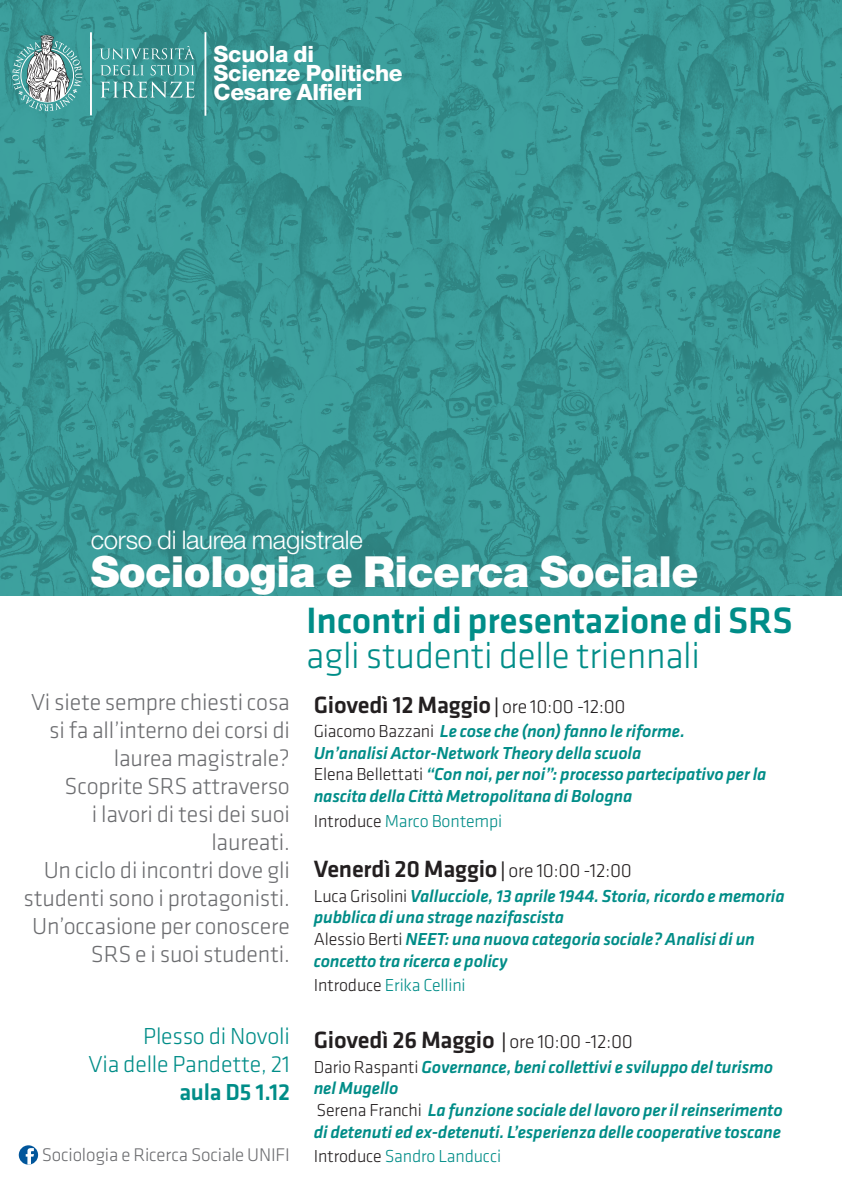
<style>
.page{position:relative;width:842px;height:1191px;background:#fff}
.page>*{position:absolute;margin:0;border:0;box-sizing:border-box;transform-origin:0 0}
.t1{font:900 42.9px "Helvetica Neue LT Pro";letter-spacing:-.015em;color:#fff}
.t2{font:500 38px "Klavika";letter-spacing:-.01em;color:#008d88}
.t3{font:300 38px "Klavika";letter-spacing:-.01em;color:#008d88}
.t4{font:300 25.8px "Helvetica Neue LT Pro";letter-spacing:-.01em;color:#fff}
.t5{font:500 24.4px "Klavika";letter-spacing:-.01em;color:#231f20}
.t6{font:300 24px/28px "Klavika";letter-spacing:-.01em;color:#6c6d70;text-align:right}
.t7{font:300 24px/28px "Klavika";letter-spacing:-.01em;color:#008d88;text-align:right}
.t8{font:500 24px "Klavika";letter-spacing:-.01em;color:#008d88}
.t9{font:800 22.5px/19.3px "Helvetica Neue";letter-spacing:-.015em;color:#fff}
.t10{font:300 19px "Klavika";letter-spacing:-.01em;color:#6c6d70}
.t11{font:italic 500 18px/21.6px "Klavika";letter-spacing:-.01em;color:#008d88}
.t12{font:300 18px "Klavika";letter-spacing:-.01em;color:#008d88}
.s1{font-size:19.8px}
.s2{font-weight:300;font-size:19.8px}
.s3{font-weight:300;font-style:normal;color:#231f20}
.s4{color:#231f20}
</style>
<div class="page">
<img style="left:0;top:0;width:842px;height:595px">
<hr style="left:90px;top:32px;width:2px;height:83px;background:#fff">
<svg style="left:100px;top:81px;width:94px;height:17px"></svg>
<svg style="left:100px;top:65px;width:94px;height:10px"></svg>
<svg style="left:100px;top:46px;width:95px;height:13px"></svg>
<svg style="left:12px;top:33px;width:70px;height:78px"></svg>
<hr style="left:204px;top:32px;width:2px;height:84px;background:#fff">
<div style="left:19px;top:1145px;width:19px;height:19px;background:#01569b;border-radius:50%"></div>
<svg style="left:25px;top:1148px;width:9px;height:16px"></svg>
<p class="t9" style="left:214px;top:44px;width:191px">Scuola di<br>Scienze Politiche<br>Cesare Alfieri</p>
<h3 class="t4" style="left:91px;top:524px;width:274px">corso di laurea magistrale</h3>
<h1 class="t1" style="left:91px;top:546px;width:609px">Sociologia e Ricerca Sociale</h1>
<p class="t6" style="left:24px;top:688px;width:268px">Vi siete sempre chiesti cosa si fa all’interno dei corsi di laurea magistrale?<br>Scoprite SRS attraverso<br>i lavori di tesi dei suoi laureati.<br>Un ciclo di incontri dove gli studenti sono i protagonisti.<br>Un’occasione per conoscere<br>SRS e i suoi studenti.</p>
<h3 class="t7" style="left:89px;top:1022px;width:203px">Plesso di Novoli<br>Via delle Pandette, 21</h3>
<h3 class="t8" style="left:179px;top:1078px;width:112px">aula D5 1.12</h3>
<p class="t10" style="left:42px;top:1144px;width:250px">Sociologia e Ricerca Sociale UNIFI</p>
<h2 class="t2" style="left:306px;top:600px;width:488px">Incontri di presentazione di SRS</h2>
<h2 class="t3" style="left:306px;top:635px;width:395px">agli studenti delle triennali</h2>
<h3 class="t5" style="left:314px;top:691px;width:313px">Giovedì 12 Maggio <span class="s1">|</span> <span class="s2">ore 10:00 -12:00</span></h3>
<p class="t11" style="left:314px;top:721px;width:454px"><span class="s3">Giacomo Bazzani</span> Le cose che (non) fanno le riforme.<br>Un’analisi Actor-Network Theory della scuola<br><span class="s3">Elena Bellettati</span> “Con noi, per noi”: processo partecipativo per la nascita della Città Metropolitana di Bologna</p>
<p class="t12" style="left:314px;top:810px;width:190px"><span class="s4">Introduce</span> Marco Bontempi</p>
<h3 class="t5" style="left:314px;top:856px;width:320px">Venerdì 20 Maggio <span class="s1">|</span> <span class="s2">ore 10:00 -12:00</span></h3>
<p class="t11" style="left:314px;top:885px;width:472px"><span class="s3">Luca Grisolini</span> Vallucciole, 13 aprile 1944. Storia, ricordo e memoria pubblica di una strage nazifascista<br><span class="s3">Alessio Berti</span> NEET: una nuova categoria sociale? Analisi di un concetto tra ricerca e policy</p>
<p class="t12" style="left:314px;top:975px;width:153px"><span class="s4">Introduce</span> Erika Cellini</p>
<h3 class="t5" style="left:314px;top:1027px;width:321px">Giovedì 26 Maggio <span class="s1">|</span> <span class="s2">ore 10:00 -12:00</span></h3>
<p class="t11" style="left:314px;top:1056px;width:470px"><span class="s3">Dario Raspanti</span> Governance, beni collettivi e sviluppo del turismo nel Mugello<br><span class="s3">Serena Franchi</span> La funzione sociale del lavoro per il reinserimento di detenuti ed ex-detenuti. L’esperienza delle cooperative toscane</p>
<p class="t12" style="left:314px;top:1146px;width:189px"><span class="s4">Introduce</span> Sandro Landucci</p>
</div>
